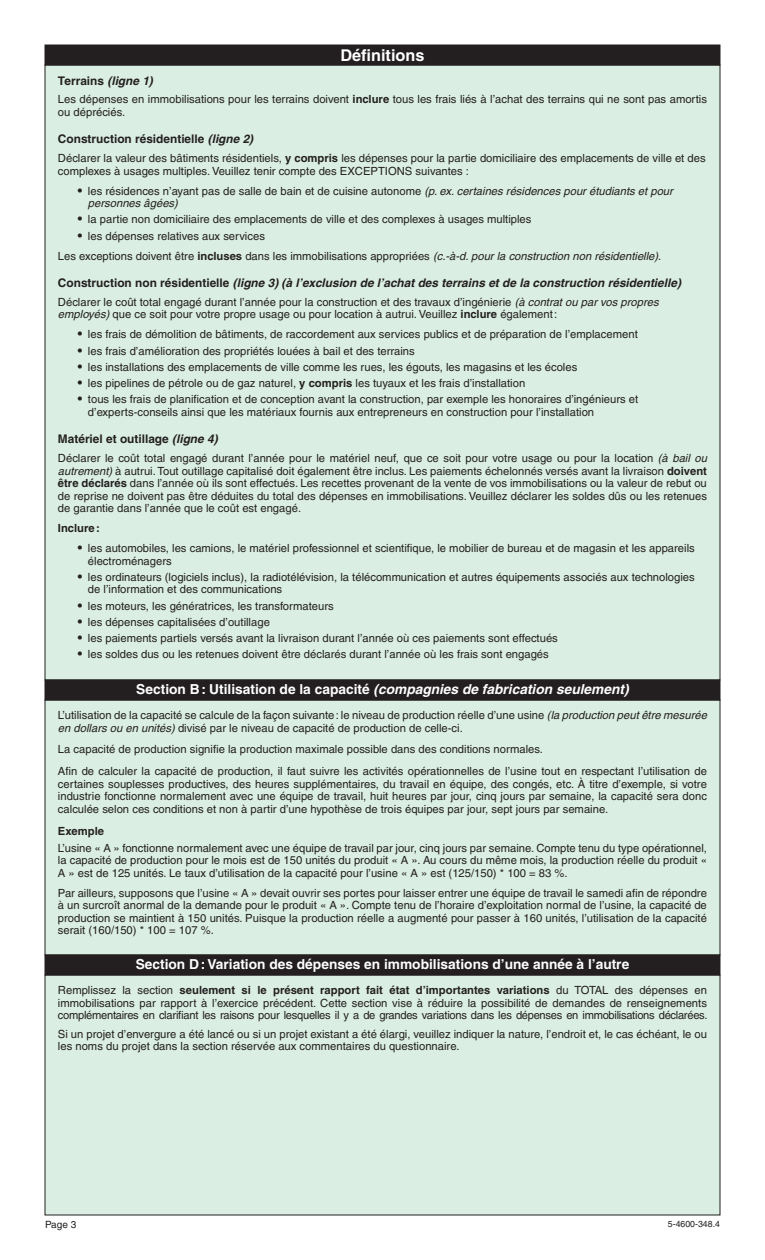
<style>
.page{position:relative;width:765px;height:1260px;background:#fff}
.page>*{position:absolute;margin:0;border:0;box-sizing:border-box;transform-origin:0 0}
.t1{font:700 16.25px "Helvetica";color:#fff}
.t2{font:italic 700 13.75px "Helvetica";color:#fff}
.t3{font:700 13.75px "Helvetica";color:#fff}
.t4{font:italic 700 11.88px "Helvetica";color:#231f20}
.t5{font:700 11.88px "Helvetica";color:#231f20}
.t6{font:11.25px/12.5px "Helvetica";color:#231f20}
.t7{font:italic 11.25px/12.5px "Helvetica";color:#231f20}
.t8{font:700 11.25px "Helvetica";color:#231f20}
.t9{font:10px "Helvetica";color:#231f20}
.t10{font:8.75px "Helvetica";color:#231f20}
.s1{font-style:italic}
.s2{font-weight:700}
.s3{font-weight:700;font-style:normal;font-size:12.5px}
.s4{font-style:normal}
.s5{font-weight:700;font-size:12.5px}
</style>
<div class="page">
<div style="left:45px;top:65px;width:675px;height:615px;background:#daeee3"></div>
<div style="left:45px;top:45px;width:675px;height:20px;background:#231f20"></div>
<div style="left:45px;top:700px;width:675px;height:255px;background:#daeee3"></div>
<div style="left:45px;top:700px;width:675px;height:255px;border:1px solid #231f20"></div>
<div style="left:45px;top:680px;width:675px;height:20px;background:#231f20"></div>
<div style="left:45px;top:975px;width:675px;height:240px;background:#daeee3"></div>
<div style="left:45px;top:975px;width:675px;height:240px;border:1px solid #231f20"></div>
<div style="left:45px;top:955px;width:675px;height:20px;background:#231f20"></div>
<p class="t1" style="left:341px;top:46px;width:85px">Définitions</p>
<p class="t5" style="left:58px;top:73px;width:96px">Terrains <span class="s1">(ligne 1)</span></p>
<p class="t6" style="left:58px;top:93px;width:651px">Les dépenses en immobilisations pour les terrains doivent <span class="s2">inclure</span> tous les frais liés à l’achat des terrains qui ne sont pas amortis ou dépréciés.</p>
<p class="t5" style="left:58px;top:132px;width:197px">Construction résidentielle <span class="s1">(ligne 2)</span></p>
<p class="t6" style="left:58px;top:152px;width:649px">Déclarer la valeur des bâtiments résidentiels, <span class="s2">y compris</span> les dépenses pour la partie domiciliaire des emplacements de ville et des complexes à usages multiples. Veuillez tenir compte des EXCEPTIONS suivantes :</p>
<p class="t7" style="left:88px;top:184px;width:586px;text-indent:-10px"><span class="s3">•</span> <span class="s4">les résidences n’ayant pas de salle de bain et de cuisine autonome</span> (p. ex. certaines résidences pour étudiants et pour personnes âgées)</p>
<p class="t6" style="left:78px;top:213px;width:455px"><span class="s5">•</span> la partie non domiciliaire des emplacements de ville et des complexes à usages multiples</p>
<p class="t6" style="left:78px;top:229px;width:188px"><span class="s5">•</span> les dépenses relatives aux services</p>
<p class="t6" style="left:58px;top:249px;width:605px">Les exceptions doivent être <span class="s2">incluses</span> dans les immobilisations appropriées <span class="s1">(c.-à-d. pour la construction non résidentielle)</span>.</p>
<p class="t4" style="left:58px;top:276px;width:625px"><span class="s4">Construction non résidentielle</span> (ligne 3) (à l’exclusion de l’achat des terrains et de la construction résidentielle)</p>
<p class="t6" style="left:58px;top:296px;width:602px">Déclarer le coût total engagé durant l’année pour la construction et des travaux d’ingénierie <span class="s1">(à contrat ou par vos propres employés)</span> que ce soit pour votre propre usage ou pour location à autrui. Veuillez <span class="s2">inclure</span> également:</p>
<p class="t6" style="left:78px;top:328px;width:561px"><span class="s5">•</span> les frais de démolition de bâtiments, de raccordement aux services publics et de préparation de l’emplacement</p>
<p class="t6" style="left:78px;top:344px;width:338px"><span class="s5">•</span> les frais d’amélioration des propriétés louées à bail et des terrains</p>
<p class="t6" style="left:78px;top:361px;width:501px"><span class="s5">•</span> les installations des emplacements de ville comme les rues, les égouts, les magasins et les écoles</p>
<p class="t6" style="left:78px;top:377px;width:449px"><span class="s5">•</span> les pipelines de pétrole ou de gaz naturel, <span class="s2">y compris</span> les tuyaux et les frais d’installation</p>
<p class="t6" style="left:88px;top:393px;width:552px;text-indent:-10px"><span class="s5">•</span> tous les frais de planification et de conception avant la construction, par exemple les honoraires d’ingénieurs et d’experts-conseils ainsi que les matériaux fournis aux entrepreneurs en construction pour l’installation</p>
<p class="t5" style="left:58px;top:432px;width:161px">Matériel et outillage <span class="s1">(ligne 4)</span></p>
<p class="t6" style="left:58px;top:452px;width:651px;text-align:justify">Déclarer le coût total engagé durant l’année pour le matériel neuf, que ce soit pour votre usage ou pour la location <span class="s1">(à bail ou autrement)</span> à autrui. Tout outillage capitalisé doit également être inclus. Les paiements échelonnés versés avant la livraison <span class="s2">doivent être déclarés</span> dans l’année où ils sont effectués. Les recettes provenant de la vente de vos immobilisations ou la valeur de rebut ou de reprise ne doivent pas être déduites du total des dépenses en immobilisations. Veuillez déclarer les soldes dûs ou les retenues de garantie dans l’année que le coût est engagé.</p>
<p class="t8" style="left:58px;top:521px;width:43px">Inclure:</p>
<p class="t6" style="left:88px;top:542px;width:608px;text-indent:-10px"><span class="s5">•</span> les automobiles, les camions, le matériel professionnel et scientifique, le mobilier de bureau et de magasin et les appareils électroménagers</p>
<p class="t6" style="left:88px;top:571px;width:608px;text-indent:-10px"><span class="s5">•</span> les ordinateurs (logiciels inclus), la radiotélévision, la télécommunication et autres équipements associés aux technologies de l’information et des communications</p>
<p class="t6" style="left:78px;top:599px;width:257px"><span class="s5">•</span> les moteurs, les génératrices, les transformateurs</p>
<p class="t6" style="left:78px;top:616px;width:193px"><span class="s5">•</span> les dépenses capitalisées d’outillage</p>
<p class="t6" style="left:78px;top:632px;width:481px"><span class="s5">•</span> les paiements partiels versés avant la livraison durant l’année où ces paiements sont effectués</p>
<p class="t6" style="left:78px;top:648px;width:472px"><span class="s5">•</span> les soldes dus ou les retenues doivent être déclarés durant l’année où les frais sont engagés</p>
<p class="t2" style="left:136px;top:681px;width:494px"><span class="s4">Section B: Utilisation de la capacité</span> (compagnies de fabrication seulement)</p>
<p class="t6" style="left:58px;top:709px;width:651px">L’utilisation de la capacité se calcule de la façon suivante: le niveau de production réelle d’une usine <span class="s1">(la production peut être mesurée en dollars ou en unités)</span> divisé par le niveau de capacité de production de celle-ci.</p>
<p class="t6" style="left:58px;top:743px;width:487px">La capacité de production signifie la production maximale possible dans des conditions normales.</p>
<p class="t6" style="left:58px;top:765px;width:651px;text-align:justify">Afin de calculer la capacité de production, il faut suivre les activités opérationnelles de l’usine tout en respectant l’utilisation de certaines souplesses productives, des heures supplémentaires, du travail en équipe, des congés, etc. À titre d’exemple, si votre industrie fonctionne normalement avec une équipe de travail, huit heures par jour, cinq jours par semaine, la capacité sera donc calculée selon ces conditions et non à partir d’une hypothèse de trois équipes par jour, sept jours par semaine.</p>
<p class="t8" style="left:58px;top:825px;width:48px">Exemple</p>
<p class="t6" style="left:58px;top:841px;width:651px;text-align:justify">L’usine « A » fonctionne normalement avec une équipe de travail par jour, cinq jours par semaine. Compte tenu du type opérationnel, la capacité de production pour le mois est de 150 unités du produit « A ». Au cours du même mois, la production réelle du produit « A » est de 125 unités. Le taux d’utilisation de la capacité pour l’usine « A » est (125/150) * 100 = 83 %.</p>
<p class="t6" style="left:58px;top:886px;width:650px;text-align:justify">Par ailleurs, supposons que l’usine « A » devait ouvrir ses portes pour laisser entrer une équipe de travail le samedi afin de répondre à un surcroît anormal de la demande pour le produit « A ». Compte tenu de l’horaire d’exploitation normal de l’usine, la capacité de production se maintient à 150 unités. Puisque la production réelle a augmenté pour passer à 160 unités, l’utilisation de la capacité serait (160/150) * 100 = 107 %.</p>
<p class="t3" style="left:136px;top:956px;width:495px">Section D: Variation des dépenses en immobilisations d’une année à l’autre</p>
<p class="t6" style="left:58px;top:984px;width:651px;text-align:justify">Remplissez la section <span class="s2">seulement si le présent rapport fait état d’importantes variations</span> du TOTAL des dépenses en immobilisations par rapport à l’exercice précédent. Cette section vise à réduire la possibilité de demandes de renseignements complémentaires en clarifiant les raisons pour lesquelles il y a de grandes variations dans les dépenses en immobilisations déclarées.</p>
<p class="t6" style="left:58px;top:1028px;width:651px">Si un projet d’envergure a été lancé ou si un projet existant a été élargi, veuillez indiquer la nature, l’endroit et, le cas échéant, le ou les noms du projet dans la section réservée aux commentaires du questionnaire.</p>
<p class="t9" style="left:45px;top:1218px;width:33px">Page 3</p>
<p class="t10" style="left:668px;top:1219px;width:54px">5-4600-348.4</p>
</div>
